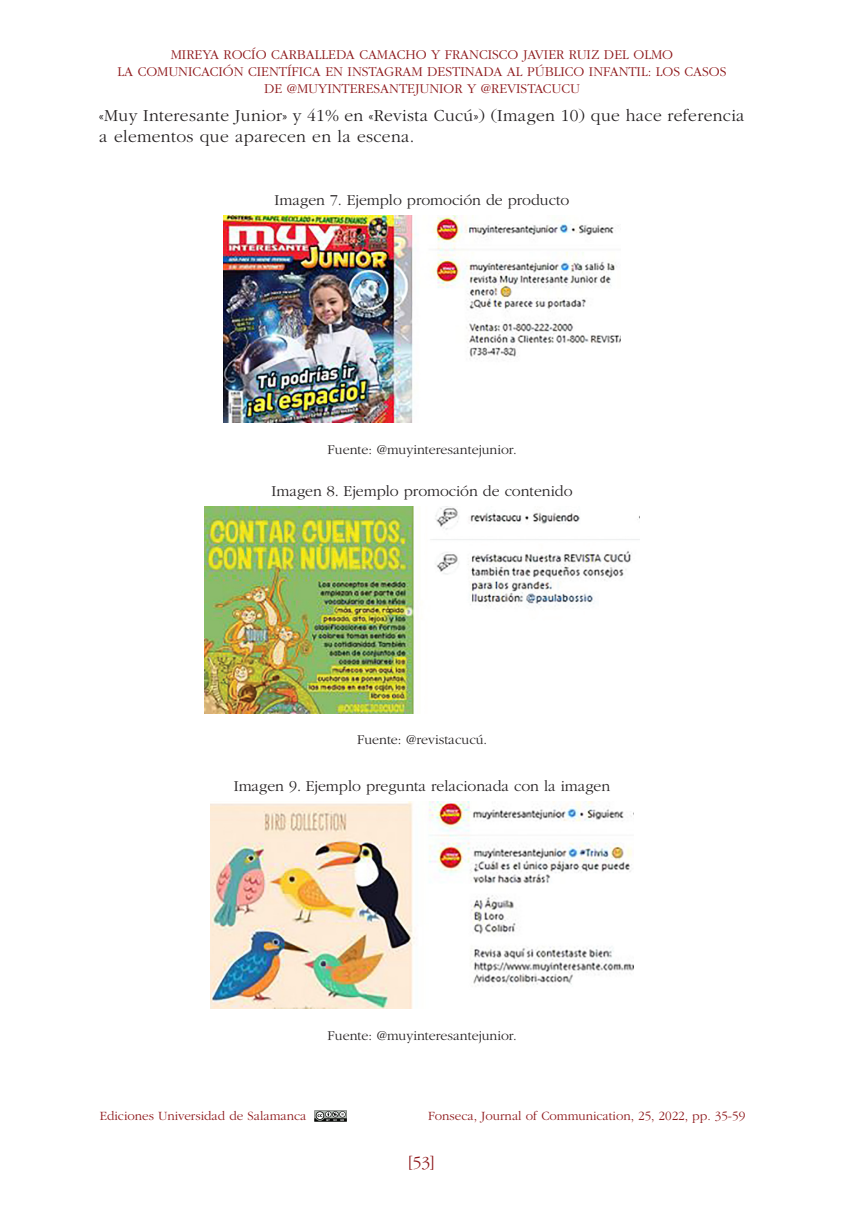
<style>
.page{position:relative;width:844px;height:1211px;background:#fff}
.page>*{position:absolute;margin:0;border:0;box-sizing:border-box;transform-origin:0 0}
.TX{font:300 17.5px/20.5px "ITC Garamond Std";letter-spacing:.02em;color:#231f20}
.t1{font:300 17.5px "ITC Garamond Std";color:#8e181b}
.FIG_TITLE{font:300 15.75px "ITC Garamond Std";color:#231f20}
.t2{font:300 14px/16.6px "ITC Garamond Std";color:#8e181b;text-align:center}
.tab_src{font:300 14px "ITC Garamond Std";color:#231f20}
.t3{font:300 13.12px "ITC Garamond Std";color:#8e181b}
</style>
<div class="page">
<svg style="left:314px;top:1110px;width:33px;height:12px"></svg>
<img style="left:223px;top:216px;width:397px;height:207px">
<img style="left:205px;top:506px;width:434px;height:207px">
<img style="left:210px;top:802px;width:423px;height:206px">
<p class="t2" style="left:117px;top:47px;width:610px">MIREYA ROCÍO CARBALLEDA CAMACHO Y FRANCISCO JAVIER RUIZ DEL OLMO<br>LA COMUNICACIÓN CIENTÍFICA EN INSTAGRAM DESTINADA AL PÚBLICO INFANTIL: LOS CASOS<br>DE @MUYINTERESANTEJUNIOR Y @REVISTACUCU</p>
<p class="TX" style="left:99px;top:106px;width:646px">«Muy Interesante Junior» y 41% en «Revista Cucú») (Imagen 10) que hace referencia a elementos que aparecen en la escena.</p>
<p class="FIG_TITLE" style="left:274px;top:192px;width:296px">Imagen 7. Ejemplo promoción de producto</p>
<p class="tab_src" style="left:327px;top:441px;width:190px">Fuente: @muyinteresantejunior.</p>
<p class="FIG_TITLE" style="left:271px;top:483px;width:302px">Imagen 8. Ejemplo promoción de contenido</p>
<p class="tab_src" style="left:357px;top:732px;width:132px">Fuente: @revistacucú.</p>
<p class="FIG_TITLE" style="left:233px;top:778px;width:378px">Imagen 9. Ejemplo pregunta relacionada con la imagen</p>
<p class="tab_src" style="left:327px;top:1027px;width:190px">Fuente: @muyinteresantejunior.</p>
<p class="t3" style="left:100px;top:1108px;width:208px">Ediciones Universidad de Salamanca</p>
<p class="t3" style="left:428px;top:1108px;width:318px">Fonseca, Journal of Communication, 25, 2022, pp. 35-59</p>
<p class="t1" style="left:408px;top:1152px;width:27px">[53]</p>
</div>
